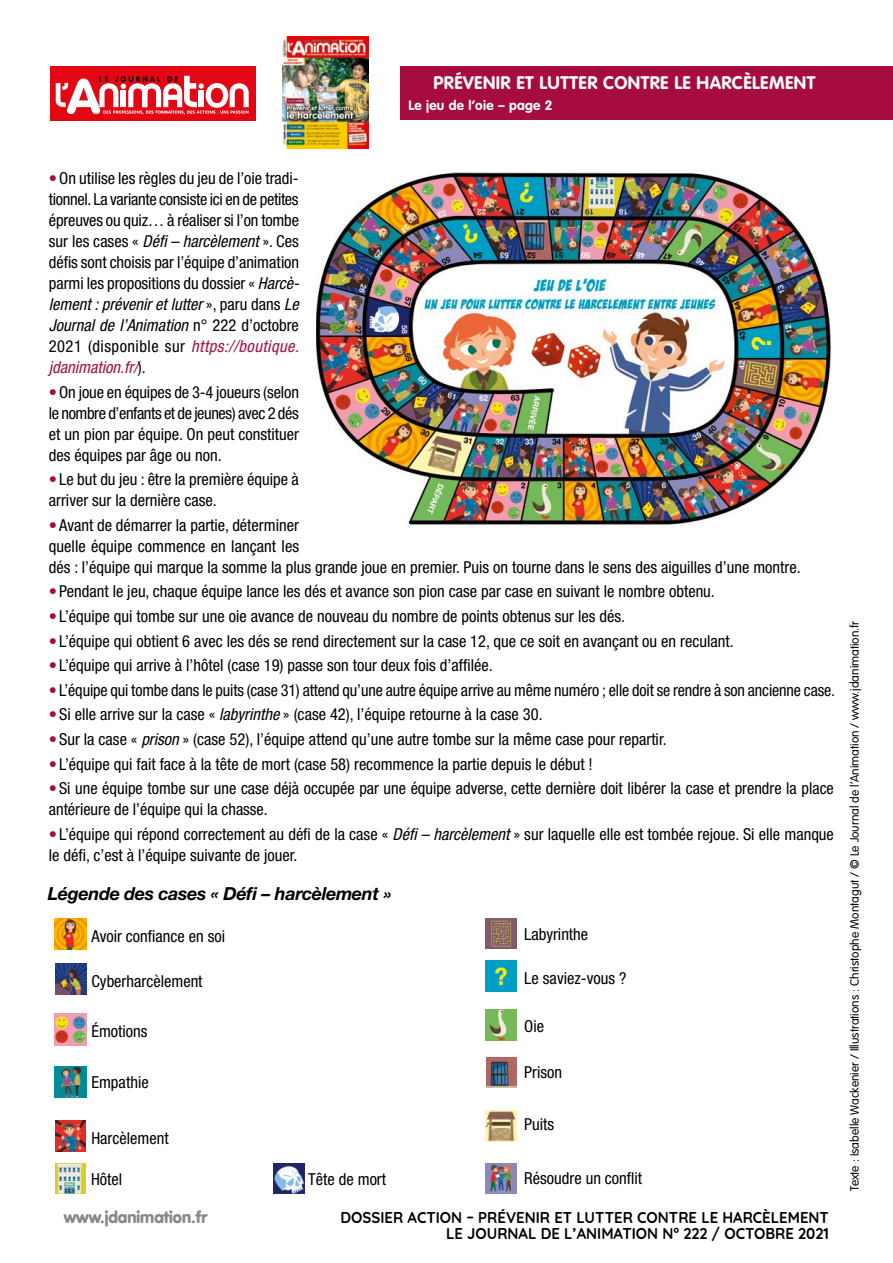
<style>
.page{position:relative;width:893px;height:1263px;background:#fff}
.page>*{position:absolute;margin:0;border:0;box-sizing:border-box;transform-origin:0 0}
.t1{font:700 18px "VAG Rounded";letter-spacing:.025em;color:#fff}
.t2{font:italic 700 18px "Helvetica Neue";letter-spacing:-.02em;color:#000}
.t3{font:condensed 16.5px/21px "Helvetica Neue";color:#000}
.t4{font:900 16.5px "VAG Rounded";color:#878787}
.t5{font:700 15.6px/15.9px "Quicksand";color:#000;text-align:right;scale:.96 1}
.t6{font:700 13.5px "VAG Rounded";letter-spacing:.025em;color:#fff}
.t7{font:300 12px "VAG Rounded";color:#000}
.s1{color:#a60d3e}
.s2{font-style:italic}
.s3{font-style:italic;color:#a60d3e}
</style>
<div class="page">
<img style="left:55px;top:918px;width:31px;height:32px">
<img style="left:486px;top:918px;width:30px;height:30px">
<img style="left:55px;top:964px;width:31px;height:31px">
<img style="left:486px;top:961px;width:30px;height:30px">
<img style="left:55px;top:1014px;width:31px;height:31px">
<img style="left:485px;top:1010px;width:31px;height:31px">
<img style="left:55px;top:1066px;width:31px;height:31px">
<img style="left:486px;top:1057px;width:30px;height:30px">
<img style="left:55px;top:1120px;width:31px;height:31px">
<img style="left:486px;top:1110px;width:30px;height:31px">
<img style="left:55px;top:1163px;width:31px;height:31px">
<img style="left:486px;top:1164px;width:30px;height:29px">
<img style="left:273px;top:1163px;width:31px;height:31px">
<img style="left:312px;top:171px;width:519px;height:356px">
<div style="left:50px;top:66px;width:205px;height:54px;background:#e30613"></div>
<svg style="left:55px;top:76px;width:194px;height:38px"></svg>
<div style="left:400px;top:66px;width:493px;height:54px;background:#a60d3e"></div>
<img style="left:282px;top:36px;width:86px;height:113px">
<p class="t1" style="left:433px;top:72px;width:383px">PRÉVENIR ET LUTTER CONTRE LE HARCÈLEMENT</p>
<p class="t6" style="left:408px;top:97px;width:146px">Le jeu de l’oie – page 2</p>
<p class="t3" style="left:49px;top:167px;width:252px;text-align:justify"><span class="s1">•</span>On utilise les règles du jeu de l’oie tradi&shy;tionnel. La variante consiste ici en de petites épreuves ou quiz… à réaliser si l’on tombe sur les cases « <span class="s2">Défi – harcèlement</span> ». Ces défis sont choisis par l’équipe d’animation parmi les propositions du dossier « <span class="s2">Harcè&shy;lement : prévenir et lutter</span> », paru dans <span class="s2">Le Journal de l’Animation</span> n° 222 d’octobre 2021 (disponible sur <span class="s3">https://boutique. jdanimation.fr/</span>).</p>
<p class="t3" style="left:49px;top:381px;width:252px;text-align:justify"><span class="s1">•</span>On joue en équipes de 3-4 joueurs (selon le nombre d’enfants et de jeunes) avec 2 dés et un pion par équipe. On peut constituer des équipes par âge ou non.</p>
<p class="t3" style="left:49px;top:469px;width:252px"><span class="s1">•</span>Le but du jeu : être la première équipe à arriver sur la dernière case.</p>
<p class="t3" style="left:49px;top:514px;width:753px"><span class="s1">•</span>Avant de démarrer la partie, déterminer<br>quelle équipe commence en lançant les<br>dés : l’équipe qui marque la somme la plus grande joue en premier. Puis on tourne dans le sens des aiguilles d’une montre.</p>
<p class="t3" style="left:49px;top:581px;width:667px"><span class="s1">•</span>Pendant le jeu, chaque équipe lance les dés et avance son pion case par case en suivant le nombre obtenu.</p>
<p class="t3" style="left:49px;top:606px;width:578px"><span class="s1">•</span>L’équipe qui tombe sur une oie avance de nouveau du nombre de points obtenus sur les dés.</p>
<p class="t3" style="left:49px;top:630px;width:686px"><span class="s1">•</span>L’équipe qui obtient 6 avec les dés se rend directement sur la case 12, que ce soit en avançant ou en reculant.</p>
<p class="t3" style="left:49px;top:655px;width:445px"><span class="s1">•</span>L’équipe qui arrive à l’hôtel (case 19) passe son tour deux fois d’affilée.</p>
<p class="t3" style="left:49px;top:679px;width:788px"><span class="s1">•</span> L’équipe qui tombe dans le puits (case 31) attend qu’une autre équipe arrive au même numéro ; elle doit se rendre à son ancienne case.</p>
<p class="t3" style="left:49px;top:704px;width:495px"><span class="s1">•</span>Si elle arrive sur la case « <span class="s2">labyrinthe</span> » (case 42), l’équipe retourne à la case 30.</p>
<p class="t3" style="left:49px;top:728px;width:619px"><span class="s1">•</span>Sur la case « <span class="s2">prison</span> » (case 52), l’équipe attend qu’une autre tombe sur la même case pour repartir.</p>
<p class="t3" style="left:49px;top:753px;width:545px"><span class="s1">•</span>L’équipe qui fait face à la tête de mort (case 58) recommence la partie depuis le début !</p>
<p class="t3" style="left:49px;top:778px;width:786px"><span class="s1">•</span>Si une équipe tombe sur une case déjà occupée par une équipe adverse, cette dernière doit libérer la case et prendre la place antérieure de l’équipe qui la chasse.</p>
<p class="t3" style="left:49px;top:823px;width:786px"><span class="s1">•</span>L’équipe qui répond correctement au défi de la case « <span class="s2">Défi – harcèlement</span> » sur laquelle elle est tombée rejoue. Si elle manque le défi, c’est à l’équipe suivante de jouer.</p>
<p class="t2" style="left:48px;top:882px;width:346px">Légende des cases « Défi – harcèlement »</p>
<p class="t3" style="left:91px;top:926px;width:135px">Avoir confiance en soi</p>
<p class="t3" style="left:524px;top:923px;width:66px">Labyrinthe</p>
<p class="t3" style="left:91px;top:971px;width:113px">Cyberharcèlement</p>
<p class="t3" style="left:524px;top:968px;width:104px">Le saviez-vous ?</p>
<p class="t3" style="left:91px;top:1021px;width:58px">Émotions</p>
<p class="t3" style="left:524px;top:1016px;width:21px">Oie</p>
<p class="t3" style="left:91px;top:1072px;width:59px">Empathie</p>
<p class="t3" style="left:524px;top:1062px;width:39px">Prison</p>
<p class="t3" style="left:91px;top:1127px;width:79px">Harcèlement</p>
<p class="t3" style="left:524px;top:1114px;width:31px">Puits</p>
<p class="t3" style="left:91px;top:1169px;width:33px">Hôtel</p>
<p class="t3" style="left:308px;top:1168px;width:79px">Tête de mort</p>
<p class="t3" style="left:524px;top:1167px;width:119px">Résoudre un conflit</p>
<p class="t4" style="left:64px;top:1207px;width:145px">www.jdanimation.fr</p>
<p class="t5" style="left:341px;top:1208px;width:510px">DOSSIER ACTION – PRÉVENIR ET LUTTER CONTRE LE HARCÈLEMENT<br>LE JOURNAL DE L’ANIMATION N° 222 / OCTOBRE 2021</p>
<p class="t7" style="left:848px;top:1191px;width:571px;rotate:-90deg">Texte : Isabelle Wackenier / Illustrations : Christophe Montagut / © Le Journal de l’Animation / www.jdanimation.fr</p>
</div>
